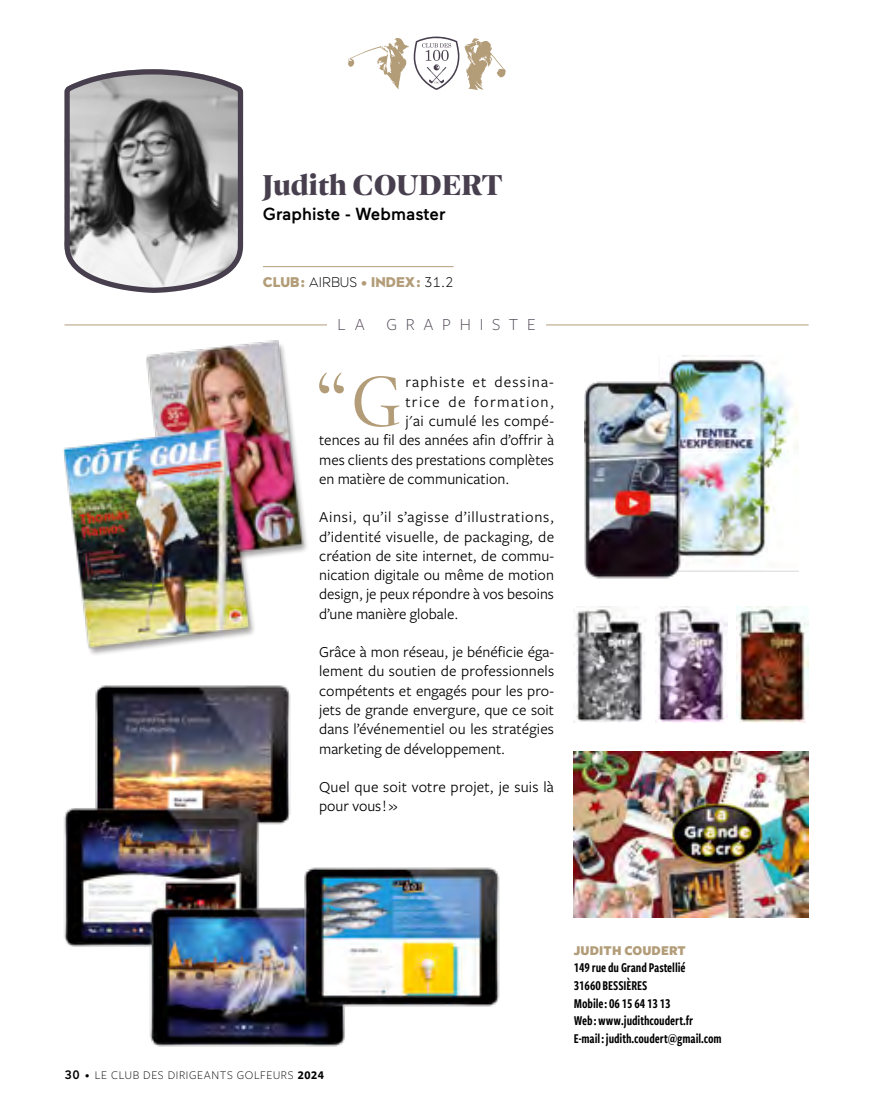
<style>
.page{position:relative;width:893px;height:1117px;background:#fff}
.page>*{position:absolute;margin:0;border:0;box-sizing:border-box;transform-origin:0 0}
.t1{font:300 73.33px "Dejanire Headline";color:#b39d79}
.t2{font:800 29.75px "Dejanire Headline";color:#483f4e}
.t3{font:500 17.5px "Maax";color:#000}
.t4{font:300 17.5px "Freight Sans Pro";letter-spacing:.5em;color:#483f4e}
.t5{font:15.75px/19.2px "Freight Sans Pro";color:#000;text-align:justify}
.t6{font:15.75px "Freight Sans Pro";letter-spacing:.02em;color:#000}
.t7{font:15.75px "Freight Sans Pro";letter-spacing:.07em;color:#000}
.t8{font:15.75px "Freight Sans Pro";letter-spacing:.085em;color:#000}
.t9{font:14px/17.5px "Freight Sans Cmp Pro Semi";letter-spacing:-.005em;color:#000}
.t10{font:900 14px "Maax";color:#b39d79}
.t11{font:900 14px "Freight Sans Pro";letter-spacing:.01em;color:#b39d79;scale:.95 1}
.t12{font:300 12.25px "Freight Sans Pro";letter-spacing:.05em;color:#000}
.s1{font-weight:300;color:#000}
.s2{font-family:"Maax";font-weight:500}
.s3{font-weight:700}
</style>
<div class="page">
<hr style="left:64px;top:324px;width:745px;height:1px;background:#b39d79">
<div style="left:327px;top:317px;width:219px;height:16px;background:#fff"></div>
<hr style="left:263px;top:266px;width:191px;height:1px;background:#b39d79">
<svg style="left:64px;top:69px;width:180px;height:224px"></svg>
<img style="left:63px;top:340px;width:244px;height:315px">
<img style="left:584px;top:355px;width:214px;height:224px">
<img style="left:584px;top:751px;width:225px;height:166px">
<img style="left:64px;top:685px;width:520px;height:362px">
<img style="left:574px;top:606px;width:72px;height:115px">
<img style="left:655px;top:606px;width:72px;height:115px">
<img style="left:736px;top:606px;width:73px;height:115px">
<svg style="left:348px;top:37px;width:158px;height:53px"></svg>
<h2 class="t2" style="left:263px;top:166px;width:242px">Judith COUDERT</h2>
<p class="t3" style="left:263px;top:203px;width:184px">Graphiste - Webmaster</p>
<p class="t10" style="left:263px;top:273px;width:192px">CLUB : <span class="s1">AIRBUS</span> • INDEX : <span class="s1">31.2</span></p>
<p class="t4" style="left:337px;top:312px;width:200px">LA GRAPHISTE</p>
<h1 class="t1" style="left:315px;top:359px;width:89px">“G</h1>
<p class="t7" style="left:405px;top:372px;width:150px">raphiste et dessina-</p>
<p class="t8" style="left:405px;top:391px;width:150px">trice de formation,</p>
<p class="t6" style="left:405px;top:410px;width:150px">j'ai cumulé les compé-</p>
<p class="t5" style="left:319px;top:430px;width:236px">tences au fil des années afin d’offrir à</p>
<p class="t5" style="left:319px;top:449px;width:236px">mes clients des prestations complètes</p>
<p class="t5" style="left:319px;top:468px;width:192px">en matière de communication.</p>
<p class="t5" style="left:319px;top:507px;width:236px">Ainsi, qu’il s’agisse d’illustrations, d’identité visuelle, de packaging, de création de site internet, de commu&shy;nication digitale ou même de motion design, je peux répondre à vos besoins d’une manière globale.</p>
<p class="t5" style="left:319px;top:641px;width:236px">Grâce à mon réseau, je bénéficie éga&shy;lement du soutien de professionnels compétents et engagés pour les pro&shy;jets de grande envergure, que ce soit dans l’événementiel ou les stratégies marketing de développement.</p>
<p class="t5" style="left:319px;top:776px;width:236px">Quel que soit votre projet, je suis là pour vous ! »</p>
<p class="t12" style="left:64px;top:1066px;width:261px"><span class="s2">30 •</span> LE CLUB DES DIRIGEANTS GOLFEURS <span class="s3">2024</span></p>
<p class="t11" style="left:574px;top:940px;width:119px">JUDITH COUDERT</p>
<p class="t9" style="left:574px;top:958px;width:149px">149 rue du Grand Pastellié<br>31660 BESSIÈRES<br>Mobile : 06 15 64 13 13<br>Web : www.judithcoudert.fr<br>E-mail : judith.coudert@gmail.com</p>
</div>
